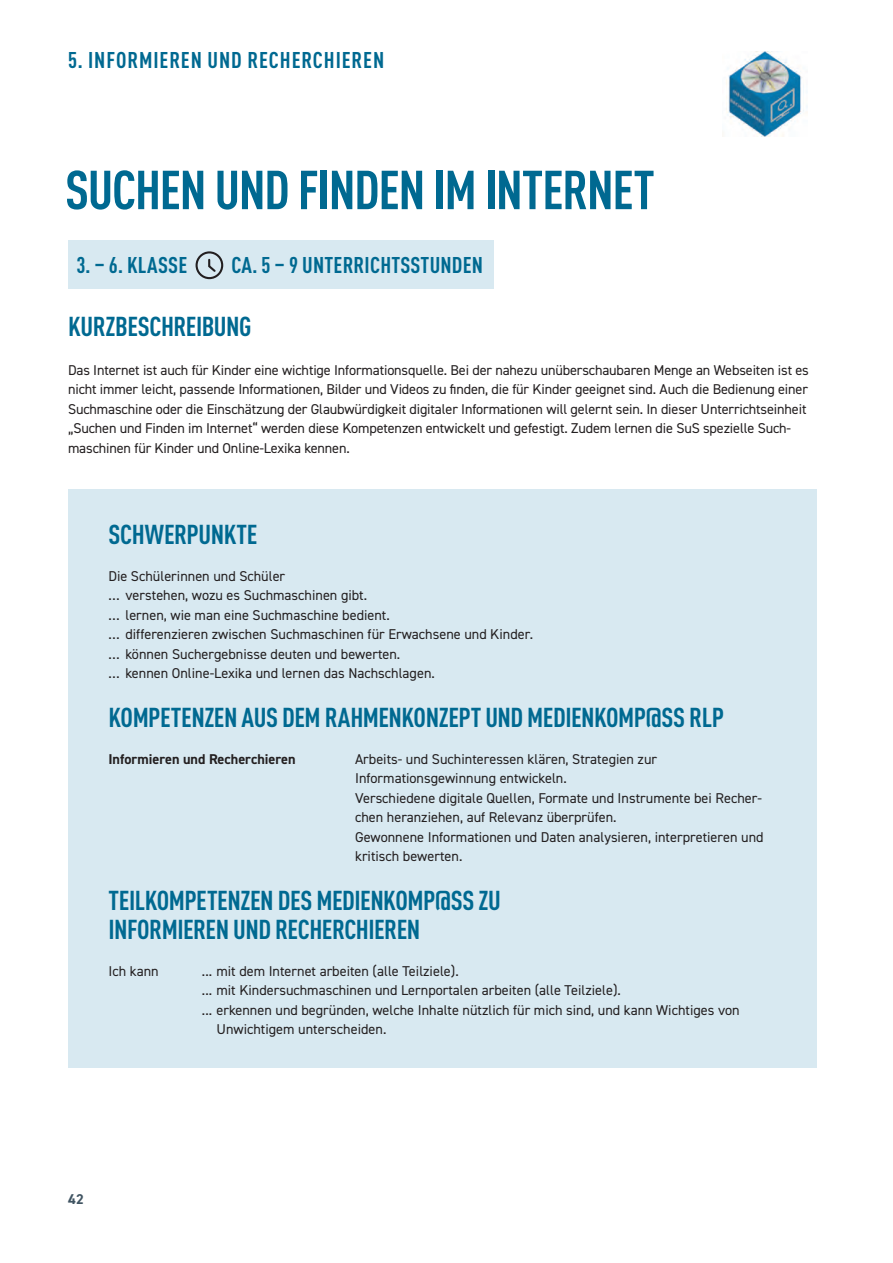
<style>
.page{position:relative;width:893px;height:1263px;background:#fff}
.page>*{position:absolute;margin:0;border:0;box-sizing:border-box;transform-origin:0 0}
.Headline__2_P_S{font:700 condensed 54px "DINOT";letter-spacing:-.025em;color:#006991}
.Subhead_im_Kasten__5{font:700 condensed 27px/29.2px "DINOT";letter-spacing:-.02em;color:#006991}
.Subhead__2_P_S{font:700 condensed 27px "DINOT";letter-spacing:-.02em;color:#006991}
.Copy_in_Tabelle{font:700 condensed 22.5px "DINOT";letter-spacing:.01em;color:#006991}
.Rubrik__5_I_R{font:700 condensed 22.5px "DINOT";letter-spacing:.04em;color:#006991}
.Copy_im_Kasten{font:14.25px/19.5px "DIN2014";color:#231f20}
.Copy{font:14.25px/19.5px "DIN2014";letter-spacing:-.01em;color:#231f20}
.Copy_im_Kasten-2{font:700 14.25px "DIN2014";color:#231f20}
.t1{font:700 14.25px "DIN2014";color:#405462}
</style>
<div class="page">
<div style="left:68px;top:490px;width:748px;height:578px;background:#d8e9f1"></div>
<div style="left:68px;top:240px;width:425px;height:49px;background:#d8e9f1"></div>
<div style="left:196px;top:251px;width:27px;height:28px;border:2px solid #231f20;border-radius:50%"></div>
<svg style="left:208px;top:258px;width:10px;height:16px"></svg>
<img style="left:726px;top:51px;width:82px;height:85px">
<p class="Rubrik__5_I_R" style="left:68px;top:44px;width:318px">5. INFORMIEREN UND RECHERCHIEREN</p>
<p class="Headline__2_P_S" style="left:65px;top:150px;width:591px">SUCHEN UND FINDEN IM INTERNET</p>
<p class="Copy_in_Tabelle" style="left:77px;top:249px;width:112px">3. – 6. KLASSE</p>
<p class="Copy_in_Tabelle" style="left:231px;top:249px;width:253px">CA. 5 – 9 UNTERRICHTSSTUNDEN</p>
<p class="Subhead__2_P_S" style="left:68px;top:306px;width:185px">KURZBESCHREIBUNG</p>
<p class="Copy" style="left:68px;top:360px;width:742px">Das Internet ist auch für Kinder eine wichtige Informationsquelle. Bei der nahezu unüberschaubaren Menge an Webseiten ist es nicht immer leicht, passende Informationen, Bilder und Videos zu finden, die für Kinder geeignet sind. Auch die Bedienung einer Suchmaschine oder die Einschätzung der Glaubwürdigkeit digitaler Informationen will gelernt sein. In dieser Unterrichtseinheit „Suchen und Finden im Internet“ werden diese Kompetenzen entwickelt und gefestigt. Zudem lernen die SuS spezielle Such&shy;maschinen für Kinder und Online-Lexika kennen.</p>
<p class="Subhead_im_Kasten__5" style="left:109px;top:518px;width:150px">SCHWERPUNKTE</p>
<p class="Copy_im_Kasten" style="left:108px;top:566px;width:178px">Die Schülerinnen und Schüler</p>
<p class="Copy_im_Kasten" style="left:108px;top:585px;width:260px">… verstehen, wozu es Suchmaschinen gibt.</p>
<p class="Copy_im_Kasten" style="left:108px;top:605px;width:283px">… lernen, wie man eine Suchmaschine bedient.</p>
<p class="Copy_im_Kasten" style="left:108px;top:624px;width:426px">… differenzieren zwischen Suchmaschinen für Erwachsene und Kinder.</p>
<p class="Copy_im_Kasten" style="left:108px;top:644px;width:293px">… können Suchergebnisse deuten und bewerten.</p>
<p class="Copy_im_Kasten" style="left:108px;top:663px;width:328px">… kennen Online-Lexika und lernen das Nachschlagen.</p>
<p class="Subhead_im_Kasten__5" style="left:109px;top:701px;width:617px">KOMPETENZEN AUS DEM RAHMENKONZEPT UND MEDIENKOMP@SS RLP</p>
<p class="Copy_im_Kasten-2" style="left:108px;top:749px;width:189px">Informieren und Recherchieren</p>
<p class="Copy_im_Kasten" style="left:355px;top:749px;width:304px">Arbeits- und Suchinteressen klären, Strategien zur<br>Informationsgewinnung entwickeln.</p>
<p class="Copy_im_Kasten" style="left:355px;top:788px;width:408px">Verschiedene digitale Quellen, Formate und Instrumente bei Recher&shy;chen heranziehen, auf Relevanz überprüfen.</p>
<p class="Copy_im_Kasten" style="left:355px;top:827px;width:410px">Gewonnene Informationen und Daten analysieren, interpretieren und kritisch bewerten.</p>
<p class="Subhead_im_Kasten__5" style="left:109px;top:883px;width:394px">TEILKOMPETENZEN DES MEDIENKOMP@SS ZU<br>INFORMIEREN UND RECHERCHIEREN</p>
<p class="Copy_im_Kasten" style="left:108px;top:961px;width:52px">Ich kann</p>
<p class="Copy_im_Kasten" style="left:202px;top:961px;width:258px">... mit dem Internet arbeiten (alle Teilziele).</p>
<p class="Copy_im_Kasten" style="left:202px;top:980px;width:420px">... mit Kindersuchmaschinen und Lernportalen arbeiten (alle Teilziele).</p>
<p class="Copy_im_Kasten" style="left:216px;top:1000px;width:525px;text-indent:-14px">... erkennen und begründen, welche Inhalte nützlich für mich sind, und kann Wichtiges von<br>Unwichtigem unterscheiden.</p>
<p class="t1" style="left:68px;top:1189px;width:17px">42</p>
</div>
